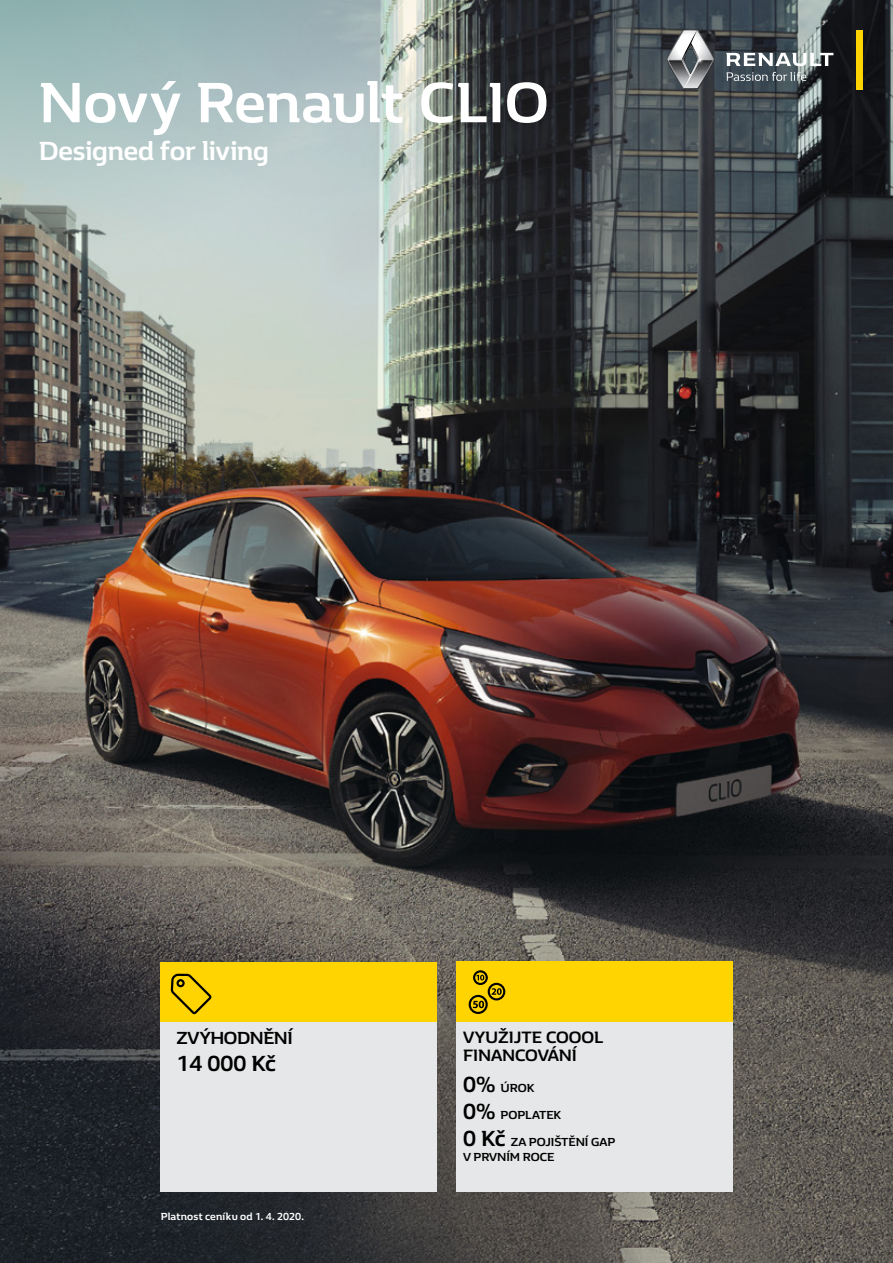
<style>
.page{position:relative;width:893px;height:1263px;background:#fff}
.page>*{position:absolute;margin:0;border:0;box-sizing:border-box;transform-origin:0 0}
.t1{font:700 58.5px "Renault Life";color:#fff}
.t2{font:700 27px "Renault Life";letter-spacing:-.005em;color:#fff}
.t3{font:700 22.5px "Renault Life";color:#000}
.t4{font:700 18px "Renault Life";letter-spacing:-.02em;color:#000}
.t5{font:700 16.95px/18px "Renault Life";color:#000}
.t6{font:700 12px "Renault Life";color:#000}
.t7{font:700 10.5px "Renault Life";letter-spacing:.015em;color:#fff}
.s1{font-size:22.5px}
</style>
<div class="page">
<img style="left:0;top:0;width:893px;height:1263px">
<svg style="left:726px;top:53px;width:107px;height:13px"></svg>
<div style="left:856px;top:30px;width:7px;height:59px;background:#ffd400"></div>
<svg style="left:667px;top:30px;width:47px;height:59px;background:#808385"></svg>
<svg style="left:726px;top:72px;width:80px;height:9px"></svg>
<div style="left:161px;top:1008px;width:276px;height:183px;background:#e6e7e8"></div>
<div style="left:161px;top:962px;width:276px;height:59px;background:#ffd400"></div>
<svg style="left:171px;top:974px;width:41px;height:40px"></svg>
<div style="left:456px;top:1020px;width:276px;height:171px;background:#e6e7e8"></div>
<div style="left:456px;top:962px;width:276px;height:60px;background:#ffd400"></div>
<svg style="left:469px;top:970px;width:36px;height:44px"></svg>
<h1 class="t1" style="left:39px;top:63px;width:512px">Nový Renault Clio</h1>
<h2 class="t2" style="left:39px;top:133px;width:232px">Designed for living</h2>
<h3 class="t4" style="left:177px;top:1025px;width:117px">ZVÝHODNĚNÍ</h3>
<h3 class="t3" style="left:177px;top:1048px;width:101px">14 000 Kč</h3>
<p class="t7" style="left:161px;top:1210px;width:145px">Platnost ceníku od 1. 4. 2020.</p>
<h3 class="t5" style="left:463px;top:1027px;width:115px">VYUŽIJTE COOOL<br>FINANCOVÁNÍ</h3>
<p class="t6" style="left:463px;top:1080px;width:71px"><span class="s1">0%</span> úrok</p>
<p class="t6" style="left:463px;top:1107px;width:78px"><span class="s1">0%</span> poplatek</p>
<p class="t6" style="left:463px;top:1134px;width:107px"><span class="s1">0 Kč</span> za poj ištění</p>
<p class="t6" style="left:591px;top:1134px;width:26px">GAP</p>
<p class="t6" style="left:463px;top:1149px;width:19px">v první</p>
<p class="t6" style="left:510px;top:1149px;width:38px">m roce</p>
</div>
